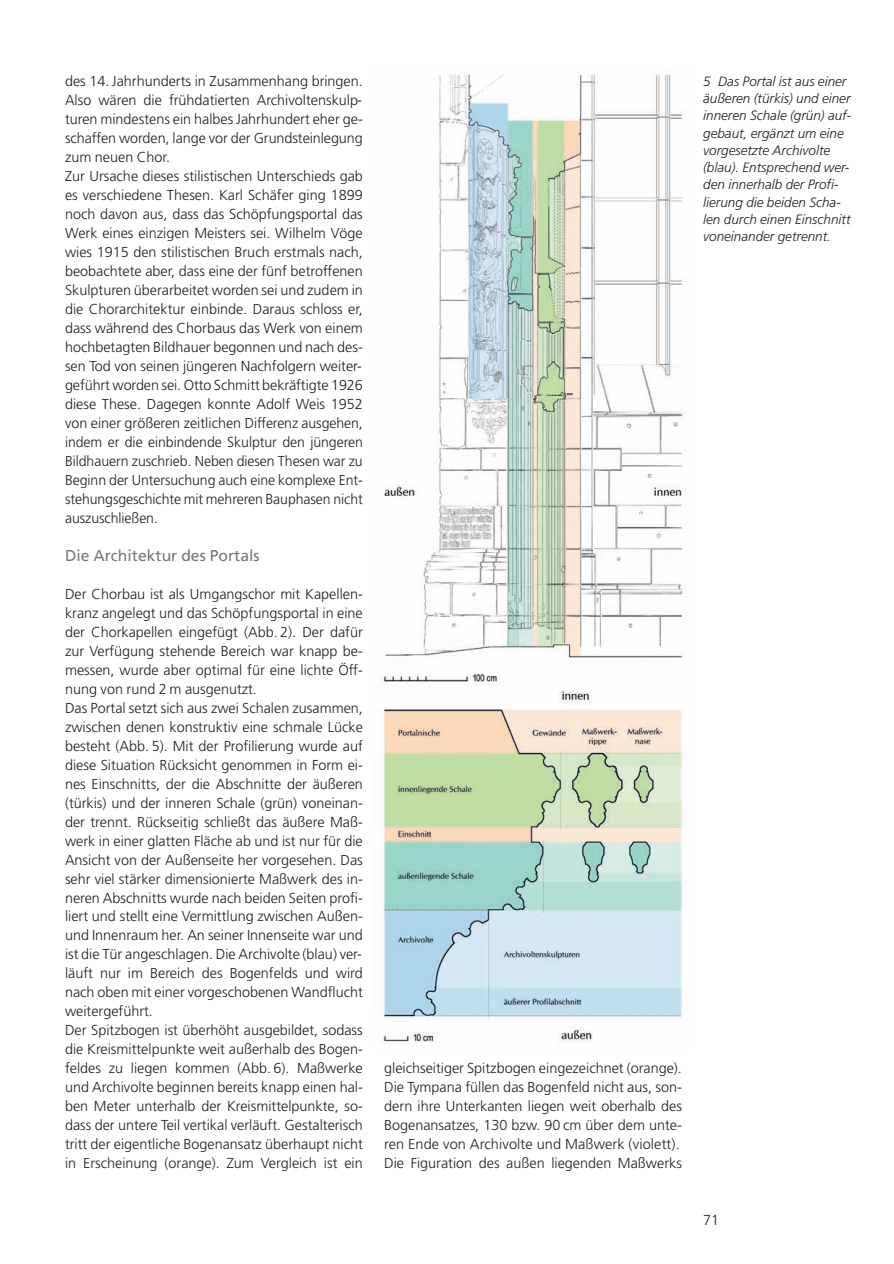
<style>
.page{position:relative;width:894px;height:1264px;background:#fff}
.page>*{position:absolute;margin:0;border:0;box-sizing:border-box;transform-origin:0 0}
.t1{font:15.75px "Frutiger";color:#76787b}
.t2{font:300 14.4px/19px "Frutiger";color:#231f20}
.t3{font:italic 300 13.5px/17.2px "Frutiger";color:#231f20}
</style>
<div class="page">
<img style="left:381px;top:690px;width:304px;height:353px">
<img style="left:380px;top:74px;width:305px;height:612px">
<p class="t2" style="left:65px;top:73px;width:299px">des 14. Jahrhunderts in Zusammenhang bringen.<br>Also wären die frühdatierten Archivoltenskulp - turen mindestens ein halbes Jahrhundert eher ge&shy;schaffen worden, lange vor der Grundsteinlegung zum neuen Chor.<br>Zur Ursache dieses stilistischen Unterschieds gab es verschiedene Thesen. Karl Schäfer ging 1899 noch davon aus, dass das Schöpfungsportal das Werk eines einzigen Meisters sei. Wilhelm Vöge wies 1915 den stilistischen Bruch erstmals nach, beobachtete aber, dass eine der fünf betroffenen Skulpturen überarbeitet worden sei und zudem in die Chorarchitektur einbinde. Daraus schloss er, dass während des Chorbaus das Werk von einem hochbetagten Bildhauer begonnen und nach des&shy;sen Tod von seinen jüngeren Nachfolgern weiter&shy;geführt worden sei. Otto Schmitt bekräftigte 1926 diese These. Dagegen konnte Adolf Weis 1952 von einer größeren zeitlichen Differenz ausgehen, indem er die einbindende Skulptur den jüngeren Bildhauern zuschrieb. Neben diesen Thesen war zu Beginn der Untersuchung auch eine komplexe Ent&shy;stehungsgeschichte mit mehreren Bauphasen nicht auszuschließen.</p>
<p class="t1" style="left:65px;top:549px;width:196px">Die Architektur des Portals</p>
<p class="t2" style="left:65px;top:585px;width:299px">Der Chorbau ist als Umgangschor mit Kapellen&shy;kranz angelegt und das Schöpfungsportal in eine der Chorkapellen eingefügt (Abb. 2). Der dafür zur Verfügung stehende Bereich war knapp be&shy;messen, wurde aber optimal für eine lichte Öff&shy;nung von rund 2 m ausgenutzt.<br>Das Portal setzt sich aus zwei Schalen zusammen, zwischen denen konstruktiv eine schmale Lücke besteht (Abb. 5). Mit der Profilierung wurde auf diese Situation Rücksicht genommen in Form ei&shy;nes Einschnitts, der die Abschnitte der äußeren (türkis) und der inneren Schale (grün) voneinan&shy;der trennt. Rückseitig schließt das äußere Maß&shy;werk in einer glatten Fläche ab und ist nur für die Ansicht von der Außenseite her vorgesehen. Das sehr viel stärker dimensionierte Maßwerk des in&shy;neren Abschnitts wurde nach beiden Seiten profi&shy;liert und stellt eine Vermittlung zwischen Außen&shy;und Innenraum her. An seiner Innenseite war und ist die Tür angeschlagen. Die Archivolte (blau) ver&shy;läuft nur im Bereich des Bogenfelds und wird nach oben mit einer vorgeschobenen Wandflucht weitergeführt.<br>Der Spitzbogen ist überhöht ausgebildet, sodass die Kreismittelpunkte weit außerhalb des Bogen&shy;feldes zu liegen kommen (Abb. 6). Maßwerke und Archivolte beginnen bereits knapp einen hal&shy;ben Meter unterhalb der Kreismittelpunkte, so&shy;dass der untere Teil vertikal verläuft. Gestalterisch tritt der eigentliche Bogenansatz überhaupt nicht in Erscheinung (orange). Zum Vergleich ist ein</p>
<p class="t3" style="left:703px;top:73px;width:149px">5 Das Portal ist aus einer äußeren (türkis) und einer inneren Schale (grün) auf&shy;gebaut, ergänzt um eine vorgesetzte Archivolte (blau). Entsprechend wer&shy;den innerhalb der Profi - lierung die beiden Scha&shy;len durch einen Einschnitt voneinander getrennt.</p>
<p class="t2" style="left:384px;top:1060px;width:299px">gleichseitiger Spitzbogen eingezeichnet (orange).<br>Die Tympana füllen das Bogenfeld nicht aus, son&shy;dern ihre Unterkanten liegen weit oberhalb des Bogenansatzes, 130 bzw. 90 cm über dem unte&shy;ren Ende von Archivolte und Maßwerk (violett).<br>Die Figuration des außen liegenden Maßwerks</p>
<p class="t2" style="left:703px;top:1212px;width:17px">71</p>
</div>
